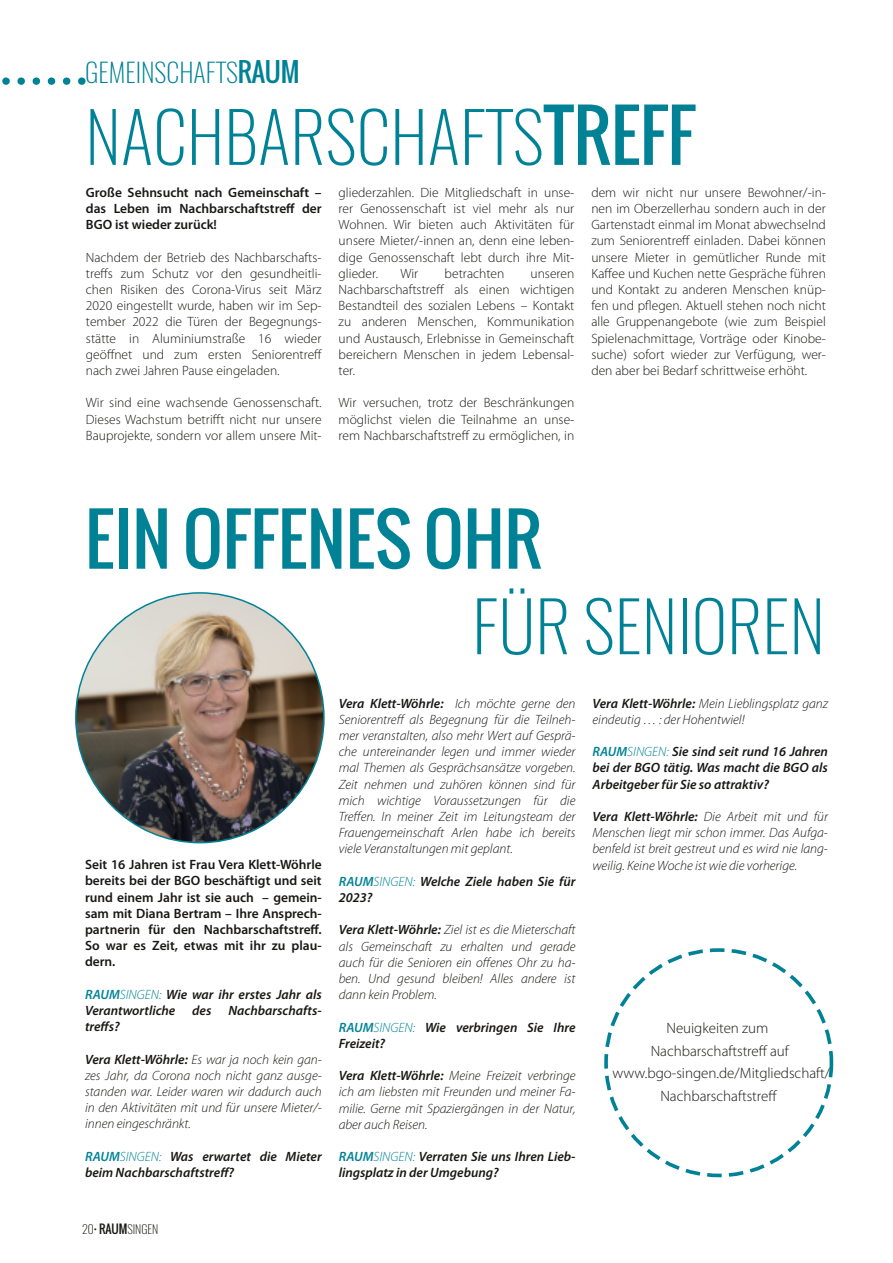
<style>
.page{position:relative;width:893px;height:1263px;background:#fff}
.page>*{position:absolute;margin:0;border:0;box-sizing:border-box;transform-origin:0 0}
.t1{font:200 69px "Oswald";color:#008296}
.t2{font:69px "Oswald";color:#008296}
.t3{font:200 26.25px "Oswald";color:#008296}
.t4{font:300 15px/22.5px "Myriad Pro";color:#181715;text-align:center}
.t5{font:300 13.5px/16.2px "Myriad Pro";color:#181715;text-align:justify}
.t6{font:italic 300 13.5px/16.2px "Myriad Pro";color:#181715;text-align:justify}
.t7{font:italic 600 13.5px/16.2px "Myriad Pro";color:#181715}
.t8{font:600 13.5px/16.2px "Myriad Pro";color:#181715;text-align:justify}
.t9{font:200 12px "Oswald";color:#181715}
.s1{font-weight:400}
.s2{color:#008296}
.s3{font-weight:300;color:#008296}
.s4{font-weight:600}
</style>
<div class="page">
<img style="left:76px;top:593px;width:248px;height:250px;border-radius:50%">
<svg style="left:2px;top:77px;width:80px;height:8px"></svg>
<h2 class="t3" style="left:85px;top:54px;width:216px">GEMEINSCHAFTS<span class="s1">RAUM</span></h2>
<h1 class="t1" style="left:85px;top:90px;width:611px">NACHBARSCHAFTS<span class="s1">TREFF</span></h1>
<p class="t8" style="left:86px;top:185px;width:237px">Große Sehnsucht nach Gemeinschaft – das Leben im Nachbarschaftstreff der BGO ist wieder zurück!</p>
<p class="t5" style="left:86px;top:250px;width:238px">Nachdem der Betrieb des Nachbarschafts&shy;treffs zum Schutz vor den gesundheitli&shy;chen Risiken des Corona-Virus seit März 2020 eingestellt wurde, haben wir im Sep&shy;tember 2022 die Türen der Begegnungs&shy;stätte in Aluminiumstraße 16 wieder geöffnet und zum ersten Seniorentreff nach zwei Jahren Pause eingeladen.</p>
<p class="t5" style="left:86px;top:396px;width:237px">Wir sind eine wachsende Genossenschaft.<br>Dieses Wachstum betrifft nicht nur unsere Bauprojekte, sondern vor allem unsere Mit-</p>
<p class="t5" style="left:339px;top:185px;width:237px">gliederzahlen. Die Mitgliedschaft in unse&shy;rer Genossenschaft ist viel mehr als nur Wohnen. Wir bieten auch Aktivitäten für unsere Mieter/-innen an, denn eine leben&shy;dige Genossenschaft lebt durch ihre Mit&shy;glieder.</p>
<p class="t5" style="left:400px;top:266px;width:19px">Wir</p>
<p class="t5" style="left:445px;top:266px;width:61px">betrachten</p>
<p class="t5" style="left:339px;top:266px;width:237px;text-indent:192px">unseren Nachbarschaftstreff als einen wichtigen Bestandteil des sozialen Lebens – Kontakt zu anderen Menschen, Kommunikation und Austausch, Erlebnisse in Gemeinschaft bereichern Menschen in jedem Lebensal&shy;ter.</p>
<p class="t5" style="left:339px;top:396px;width:237px">Wir versuchen, trotz der Beschränkungen möglichst vielen die Teilnahme an unse&shy;rem Nachbarschaftstreff zu ermöglichen, in</p>
<p class="t5" style="left:591px;top:185px;width:236px">dem wir nicht nur unsere Bewohner/-in&shy;nen im Oberzellerhau sondern auch in der Gartenstadt einmal im Monat abwechselnd zum Seniorentreff einladen. Dabei können unsere Mieter in gemütlicher Runde mit Kaffee und Kuchen nette Gespräche führen und Kontakt zu anderen Menschen knüp&shy;fen und pflegen. Aktuell stehen noch nicht alle Gruppenangebote (wie zum Beispiel Spielenachmittage, Vorträge oder Kinobe&shy;suche) sofort wieder zur Verfügung, wer&shy;den aber bei Bedarf schrittweise erhöht.</p>
<h1 class="t2" style="left:85px;top:487px;width:458px">EIN OFFENES OHR</h1>
<h1 class="t1" style="left:472px;top:579px;width:354px">FÜR SENIOREN</h1>
<p class="t8" style="left:85px;top:858px;width:238px">Seit 16 Jahren ist Frau Vera Klett-Wöhrle bereits bei der BGO beschäftigt und seit rund einem Jahr ist sie auch – gemein&shy;sam mit Diana Bertram – Ihre Ansprech&shy;partnerin für den Nachbarschaftstreff.<br>So war es Zeit, etwas mit ihr zu plau&shy;dern.</p>
<p class="t7" style="left:85px;top:987px;width:238px"><span class="s2">RAUM</span><span class="s3">SINGEN:</span> Wie war ihr erstes Jahr als<br>Verantwortliche</p>
<p class="t7" style="left:192px;top:1003px;width:21px">des</p>
<p class="t7" style="left:228px;top:1003px;width:95px">Nachbarschafts-</p>
<p class="t7" style="left:85px;top:1020px;width:36px">treffs?</p>
<p class="t6" style="left:85px;top:1052px;width:238px"><span class="s4">Vera Klett-Wöhrle:</span> Es war ja noch kein gan&shy;zes Jahr, da Corona noch nicht ganz ausge&shy;standen war. Leider waren wir dadurch auch in den Aktivitäten mit und für unsere Mieter/- innen eingeschränkt.</p>
<p class="t7" style="left:85px;top:1149px;width:238px"><span class="s2">RAUM</span><span class="s3">SINGEN:</span> Was erwartet die Mieter beim Nachbarschaftstreff?</p>
<p class="t6" style="left:339px;top:696px;width:238px"><span class="s4">Vera Klett-Wöhrle:</span> Ich möchte gerne den Seniorentreff als Begegnung für die Teilneh&shy;mer veranstalten, also mehr Wert auf Gesprä&shy;che untereinander legen und immer wieder mal Themen als Gesprächsansätze vorgeben.<br>Zeit nehmen und zuhören können sind für mich wichtige Voraussetzungen für die Treffen. In meiner Zeit im Leitungsteam der Frauengemeinschaft Arlen habe ich bereits viele Veranstaltungen mit geplant.</p>
<p class="t7" style="left:339px;top:874px;width:238px"><span class="s2">RAUM</span><span class="s3">SINGEN:</span> Welche Ziele haben Sie für<br>2023?</p>
<p class="t6" style="left:339px;top:923px;width:238px"><span class="s4">Vera Klett-Wöhrle:</span> Ziel ist es die Mieterschaft als Gemeinschaft zu erhalten und gerade auch für die Senioren ein offenes Ohr zu ha&shy;ben. Und gesund bleiben! Alles andere ist dann kein Problem.</p>
<p class="t7" style="left:339px;top:1020px;width:238px"><span class="s2">RAUM</span><span class="s3">SINGEN:</span> Wie verbringen Sie Ihre<br>Freizeit?</p>
<p class="t6" style="left:339px;top:1069px;width:238px"><span class="s4">Vera Klett-Wöhrle:</span> Meine Freizeit verbringe ich am liebsten mit Freunden und meiner Fa&shy;milie. Gerne mit Spaziergängen in der Natur, aber auch Reisen.</p>
<p class="t7" style="left:339px;top:1150px;width:238px"><span class="s2">RAUM</span><span class="s3">SINGEN:</span> Verraten Sie uns Ihren Lieb&shy;lingsplatz in der Umgebung?</p>
<p class="t6" style="left:592px;top:696px;width:237px"><span class="s4">Vera Klett-Wöhrle:</span> Mein Lieblingsplatz ganz eindeutig … : der Hohentwiel!</p>
<p class="t7" style="left:592px;top:745px;width:237px;text-align:justify"><span class="s2">RAUM</span><span class="s3">SINGEN:</span> Sie sind seit rund 16 Jahren bei der BGO tätig. Was macht die BGO als Arbeitgeber für Sie so attraktiv?</p>
<p class="t6" style="left:592px;top:809px;width:237px"><span class="s4">Vera Klett-Wöhrle:</span> Die Arbeit mit und für Menschen liegt mir schon immer. Das Aufga&shy;benfeld ist breit gestreut und es wird nie lang&shy;weilig. Keine Woche ist wie die vorherige.</p>
<p class="t4" style="left:613px;top:1018px;width:219px">Neuigkeiten zum<br>Nachbarschaftstreff auf www.bgo-singen.de/Mitgliedschaft/<br>Nachbarschaftstreff</p>
<p class="t9" style="left:82px;top:1220px;width:78px">20• <span class="s1">RAUM</span>SINGEN</p>
</div>
